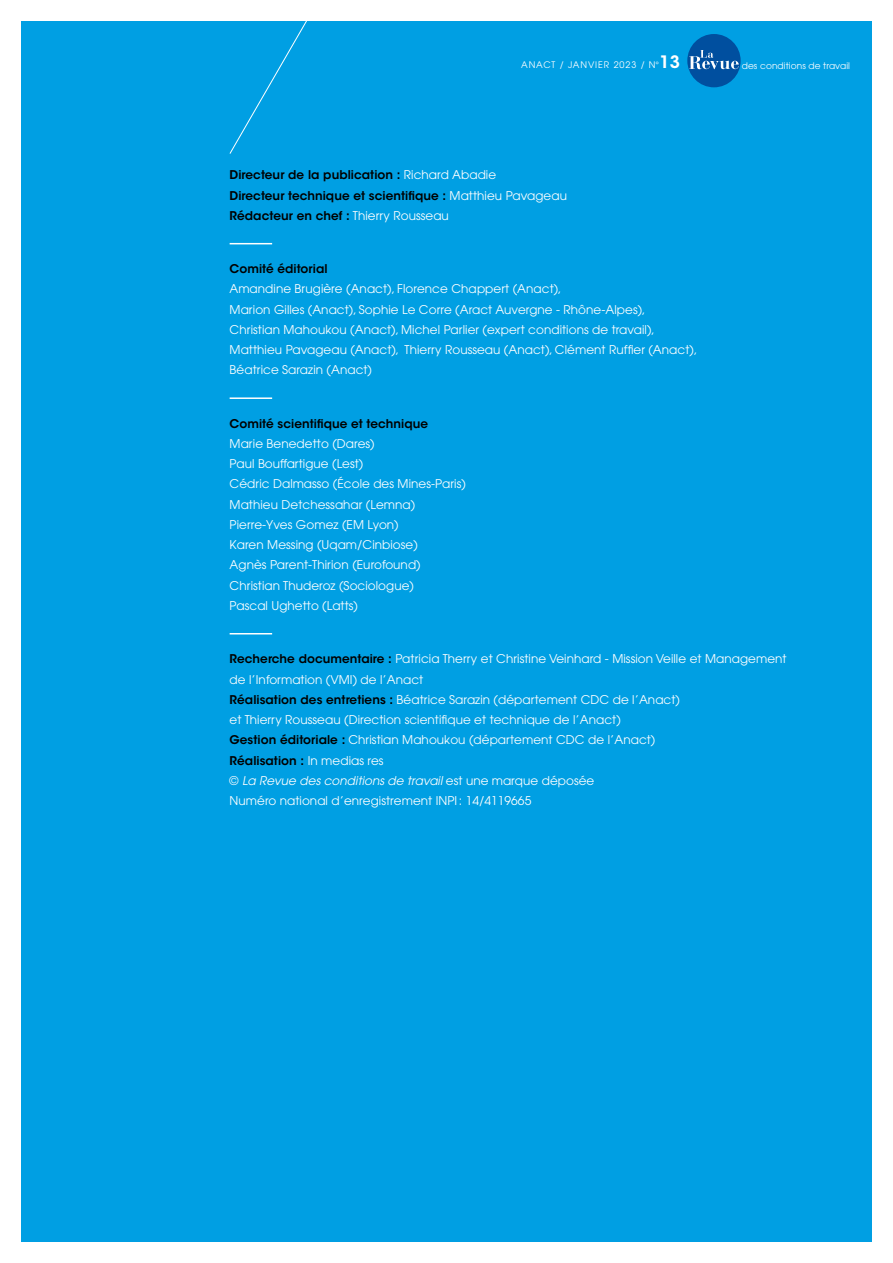
<style>
.page{position:relative;width:893px;height:1263px;background:#fff}
.page>*{position:absolute;margin:0;border:0;box-sizing:border-box;transform-origin:0 0}
._03-texte_courant{font:12px/20.2px "Avant Garde";letter-spacing:.005em;color:#fff}
._03-texte_courant-2{font:600 12px "ITC Avant Garde Std";letter-spacing:.005em;color:#000}
._03-texte_courant-3{font:italic 12px "Avant Garde";letter-spacing:.005em;color:#fff}
.t1{font:9px "Avant Garde";letter-spacing:.1em;color:#fff}
.t2{font:9px "Avant Garde";letter-spacing:.01em;color:#fff}
.s1{font-family:"ITC Avant Garde Std";font-weight:600;font-size:16.95px}
.s2{font-family:"Avant Garde";font-weight:400;color:#fff}
.s3{font-family:"ITC Avant Garde Std";font-weight:600;color:#000}
.s4{font-style:normal}
</style>
<div class="page">
<div style="left:21px;top:21px;width:851px;height:1221px;background:#009fe3"></div>
<hr style="left:230px;top:243px;width:42px;height:1px;background:#fff">
<hr style="left:230px;top:397px;width:42px;height:2px;background:#fff">
<hr style="left:230px;top:633px;width:42px;height:1px;background:#fff">
<svg style="left:229px;top:21px;width:78px;height:133px"></svg>
<div style="left:687px;top:34px;width:54px;height:53px;background:#004f9f;border-radius:50%"></div>
<svg style="left:689px;top:50px;width:50px;height:19px"></svg>
<p class="t1" style="left:521px;top:60px;width:160px">ANACT / JANVIER 2023 / N°<span class="s1">13</span></p>
<p class="t2" style="left:742px;top:60px;width:110px">des conditions de travail</p>
<p class="_03-texte_courant-2" style="left:230px;top:167px;width:268px">Directeur de la publication : <span class="s2">Richard Abadie</span></p>
<p class="_03-texte_courant-2" style="left:230px;top:188px;width:339px">Directeur technique et scientifique : <span class="s2">Matthieu Pavageau</span></p>
<p class="_03-texte_courant-2" style="left:230px;top:208px;width:221px">Rédacteur en chef : <span class="s2">Thierry Rousseau</span></p>
<p class="_03-texte_courant" style="left:230px;top:259px;width:469px"><span class="s3">Comité éditorial<br></span>Amandine Brugière (Anact), Florence Chappert (Anact),<br>Marion Gilles (Anact), Sophie Le Corre (Aract Auvergne - Rhône-Alpes), Christian Mahoukou (Anact), Michel Parlier (expert conditions de travail), Matthieu Pavageau (Anact), Thierry Rousseau (Anact), Clément Ruffier (Anact),</p>
<p class="_03-texte_courant" style="left:230px;top:360px;width:144px">Béatrice Sarazin (Anact)</p>
<p class="_03-texte_courant-2" style="left:230px;top:416px;width:200px">Comité scientifique et technique</p>
<p class="_03-texte_courant" style="left:230px;top:433px;width:147px">Marie Benedetto (Dares)</p>
<p class="_03-texte_courant" style="left:230px;top:454px;width:135px">Paul Bouffartigue (Lest)</p>
<p class="_03-texte_courant" style="left:230px;top:474px;width:238px">Cédric Dalmasso (École des Mines-Paris)</p>
<p class="_03-texte_courant" style="left:230px;top:494px;width:187px">Mathieu Detchessahar (Lemna)</p>
<p class="_03-texte_courant" style="left:230px;top:514px;width:171px">Pierre-Yves Gomez (EM Lyon)</p>
<p class="_03-texte_courant" style="left:230px;top:535px;width:190px">Karen Messing (Uqam/Cinbiose)</p>
<p class="_03-texte_courant" style="left:230px;top:555px;width:193px">Agnès Parent-Thirion (Eurofound)</p>
<p class="_03-texte_courant" style="left:230px;top:575px;width:186px">Christian Thuderoz (Sociologue)</p>
<p class="_03-texte_courant" style="left:230px;top:595px;width:130px">Pascal Ughetto (Latts)</p>
<p class="_03-texte_courant" style="left:230px;top:649px;width:558px"><span class="s3">Recherche documentaire :</span> Patricia Therry et Christine Veinhard - Mission Veille et Management de l’Information (VMI) de l’Anact</p>
<p class="_03-texte_courant" style="left:230px;top:689px;width:452px"><span class="s3">Réalisation des entretiens :</span> Béatrice Sarazin (département CDC de l’Anact)</p>
<p class="_03-texte_courant" style="left:230px;top:709px;width:393px">et Thierry Rousseau (Direction scientifique et technique de l’Anact)</p>
<p class="_03-texte_courant" style="left:230px;top:730px;width:427px"><span class="s3">Gestion éditoriale :</span> Christian Mahoukou (département CDC de l’Anact)</p>
<p class="_03-texte_courant-2" style="left:230px;top:752px;width:155px">Réalisation : <span class="s2">In medias res</span></p>
<p class="_03-texte_courant-3" style="left:230px;top:773px;width:366px"><span class="s4">©</span> La Revue des conditions de travail <span class="s4">est une marque déposée</span></p>
<p class="_03-texte_courant" style="left:230px;top:790px;width:303px">Numéro national d’enregistrement INPI: 14/4119665</p>
</div>
